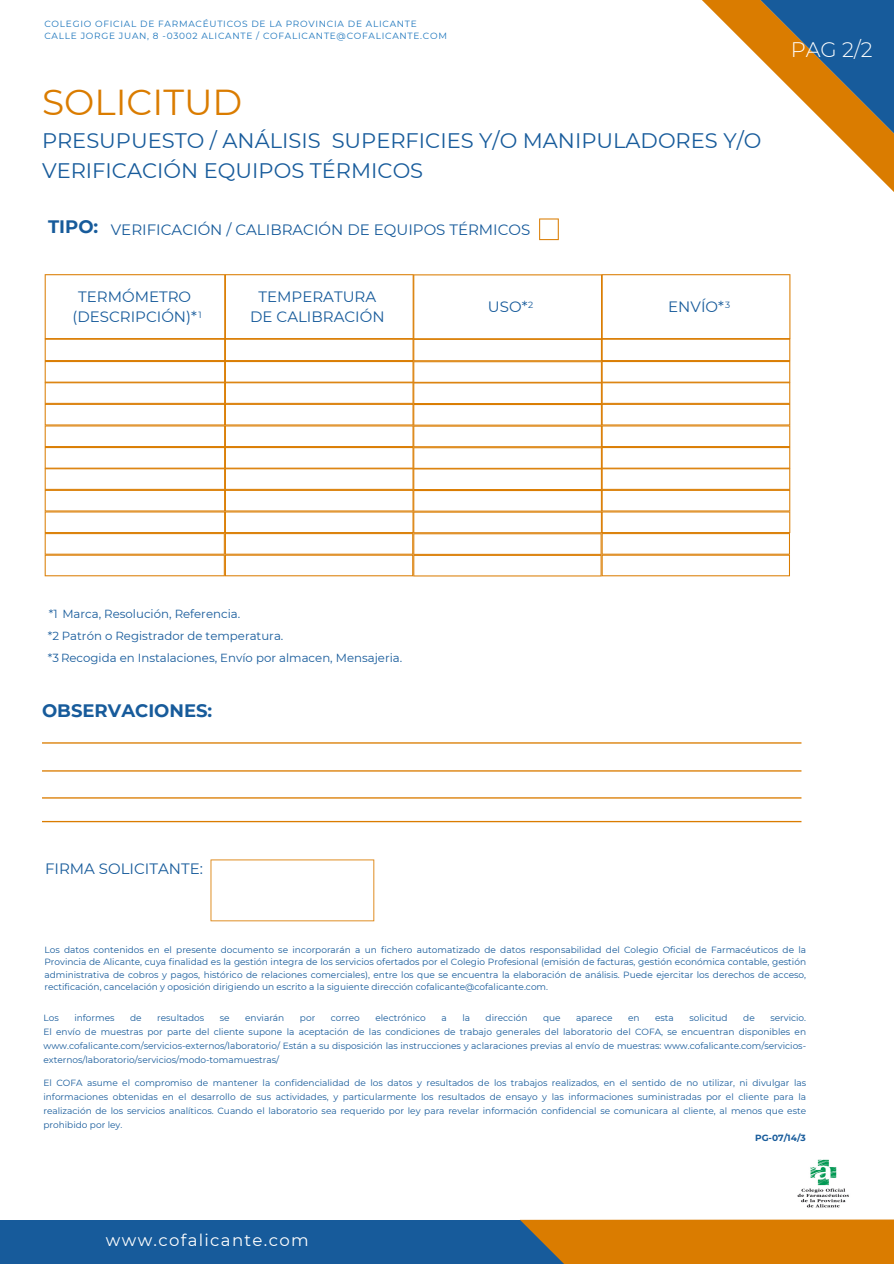
<style>
.page{position:relative;width:894px;height:1264px;background:#fff}
.page>*{position:absolute;margin:0;border:0;box-sizing:border-box;transform-origin:0 0}
.t1{font:36px "Montserrat";color:#da7c00}
.t2{font:21px/29.2px "Montserrat";color:#175b9b}
.t3{font:300 21px "Montserrat";color:#fff}
.t4{font:700 18px "Montserrat";color:#175b9b}
.t5{font:16.5px "Montserrat";letter-spacing:.08em;color:#fff}
.t6{font:15px/20.2px "Montserrat";color:#175b9b;text-align:center}
.t7{font:11.7px/21.8px "Montserrat";color:#175b9b}
.t8{font:9px/14.1px "Montserrat";color:#175b9b;text-align:justify}
.t9{font:9px/12px "Montserrat";letter-spacing:.08em;color:#1c75bc}
.t10{font:700 9px "Montserrat";color:#175b9b}
.s1{font-weight:700;font-size:18px}
</style>
<div class="page">
<svg style="left:702px;top:0;width:191px;height:191px"></svg>
<svg style="left:728px;top:0;width:165px;height:183px"></svg>
<div style="left:0;top:1219px;width:758px;height:44px;background:#175b9b"></div>
<svg style="left:520px;top:1219px;width:373px;height:44px;background:#cf7c0c"></svg>
<img style="left:797px;top:1159px;width:52px;height:49px">
<svg style="left:539px;top:218px;width:19px;height:22px"></svg>
<svg style="left:210px;top:859px;width:164px;height:62px"></svg>
<svg style="left:45px;top:274px;width:745px;height:302px"></svg>
<svg style="left:42px;top:742px;width:759px;height:1px"></svg>
<svg style="left:42px;top:770px;width:759px;height:1px"></svg>
<svg style="left:42px;top:797px;width:759px;height:1px"></svg>
<svg style="left:42px;top:821px;width:759px;height:1px"></svg>
<p class="t9" style="left:44px;top:18px;width:404px">COLEGIO OFICIAL DE FARMACÉUTICOS DE LA PROVINCIA DE ALICANTE<br>CALLE JORGE JUAN, 8 -03002 ALICANTE / COFALICANTE@COFALICANTE.COM</p>
<h1 class="t1" style="left:42px;top:80px;width:202px">SOLICITUD</h1>
<h2 class="t2" style="left:42px;top:126px;width:720px">PRESUPUESTO / ANÁLISIS SUPERFICIES Y/O MANIPULADORES Y/O<br>VERIFICACIÓN EQUIPOS TÉRMICOS</h2>
<h3 class="t6" style="left:48px;top:219px;width:484px"><span class="s1">TIPO:</span> VERIFICACIÓN / CALIBRACIÓN DE EQUIPOS TÉRMICOS</h3>
<h3 class="t6" style="left:72px;top:286px;width:131px">TERMÓMETRO (DESCRIPCIÓN)* <sup>1</sup></h3>
<h3 class="t6" style="left:250px;top:286px;width:136px">TEMPERATURA<br>DE CALIBRACIÓN</h3>
<h3 class="t6" style="left:488px;top:296px;width:41px">USO*</h3>
<h3 class="t6" style="left:668px;top:296px;width:57px">ENVÍO*</h3>
<p class="t8" style="left:528px;top:297px;width:7px">2</p>
<p class="t8" style="left:725px;top:297px;width:7px">3</p>
<h2 class="t3" style="left:790px;top:36px;width:83px">PAG 2/2</h2>
<p class="t7" style="left:48px;top:603px;width:356px">*1 Marca, Resolución, Referencia.<br>*2 Patrón o Registrador de temperatura.<br>*3 Recogida en Instalaciones, Envío por almacen, Mensajeria.</p>
<h3 class="t4" style="left:42px;top:700px;width:172px">OBSERVACIONES:</h3>
<h3 class="t6" style="left:45px;top:858px;width:159px">FIRMA SOLICITANTE:</h3>
<p class="t8" style="left:44px;top:943px;width:763px;line-height:12.5px">Los datos contenidos en el presente documento se incorporarán a un fichero automatizado de datos responsabilidad del Colegio Oficial de Farmacéuticos de la Provincia de Alicante, cuya finalidad es la gestión integra de los servicios ofertados por el Colegio Profesional (emisión de facturas, gestión económica contable, gestión administrativa de cobros y pagos, histórico de relaciones comerciales), entre los que se encuentra la elaboración de análisis. Puede ejercitar los derechos de acceso, rectificación, cancelación y oposición dirigiendo un escrito a la siguiente dirección cofalicante@cofalicante.com.</p>
<p class="t8" style="left:43px;top:1010px;width:17px">Los</p>
<p class="t8" style="left:74px;top:1010px;width:42px">informes</p>
<p class="t8" style="left:130px;top:1010px;width:13px">de</p>
<p class="t8" style="left:157px;top:1010px;width:49px">resultados</p>
<p class="t8" style="left:220px;top:1010px;width:11px">se</p>
<p class="t8" style="left:245px;top:1010px;width:41px">enviarán</p>
<p class="t8" style="left:300px;top:1010px;width:17px">por</p>
<p class="t8" style="left:331px;top:1010px;width:30px">correo</p>
<p class="t8" style="left:375px;top:1010px;width:52px">electrónico</p>
<p class="t8" style="left:441px;top:1010px;width:7px">a</p>
<p class="t8" style="left:462px;top:1010px;width:9px">la</p>
<p class="t8" style="left:485px;top:1010px;width:43px">dirección</p>
<p class="t8" style="left:543px;top:1010px;width:19px">que</p>
<p class="t8" style="left:576px;top:1010px;width:38px">aparece</p>
<p class="t8" style="left:628px;top:1010px;width:13px">en</p>
<p class="t8" style="left:655px;top:1010px;width:20px">esta</p>
<p class="t8" style="left:689px;top:1010px;width:40px">solicitud</p>
<p class="t8" style="left:743px;top:1010px;width:13px">de</p>
<p class="t8" style="left:43px;top:1010px;width:764px;text-indent:726px">servicio.<br>El envío de muestras por parte del cliente supone la aceptación de las condiciones de trabajo generales del laboratorio del COFA, se encuentran disponibles en www.cofalicante.com/servicios-externos/laboratorio/ Están a su disposición las instrucciones y aclaraciones previas al envío de muestras: www.cofalicante.com/servicios&shy;externos/laboratorio/servicios/modo-tomamuestras/</p>
<p class="t8" style="left:43px;top:1075px;width:764px">El COFA asume el compromiso de mantener la confidencialidad de los datos y resultados de los trabajos realizados, en el sentido de no utilizar, ni divulgar las informaciones obtenidas en el desarrollo de sus actividades, y particularmente los resultados de ensayo y las informaciones suministradas por el cliente para la realización de los servicios analíticos. Cuando el laboratorio sea requerido por ley para revelar información confidencial se comunicara al cliente, al menos que este prohibido por ley.</p>
<h3 class="t5" style="left:106px;top:1229px;width:204px">www.cofalicante.com</h3>
<p class="t10" style="left:754px;top:1131px;width:52px">PG-07/14/3</p>
</div>
